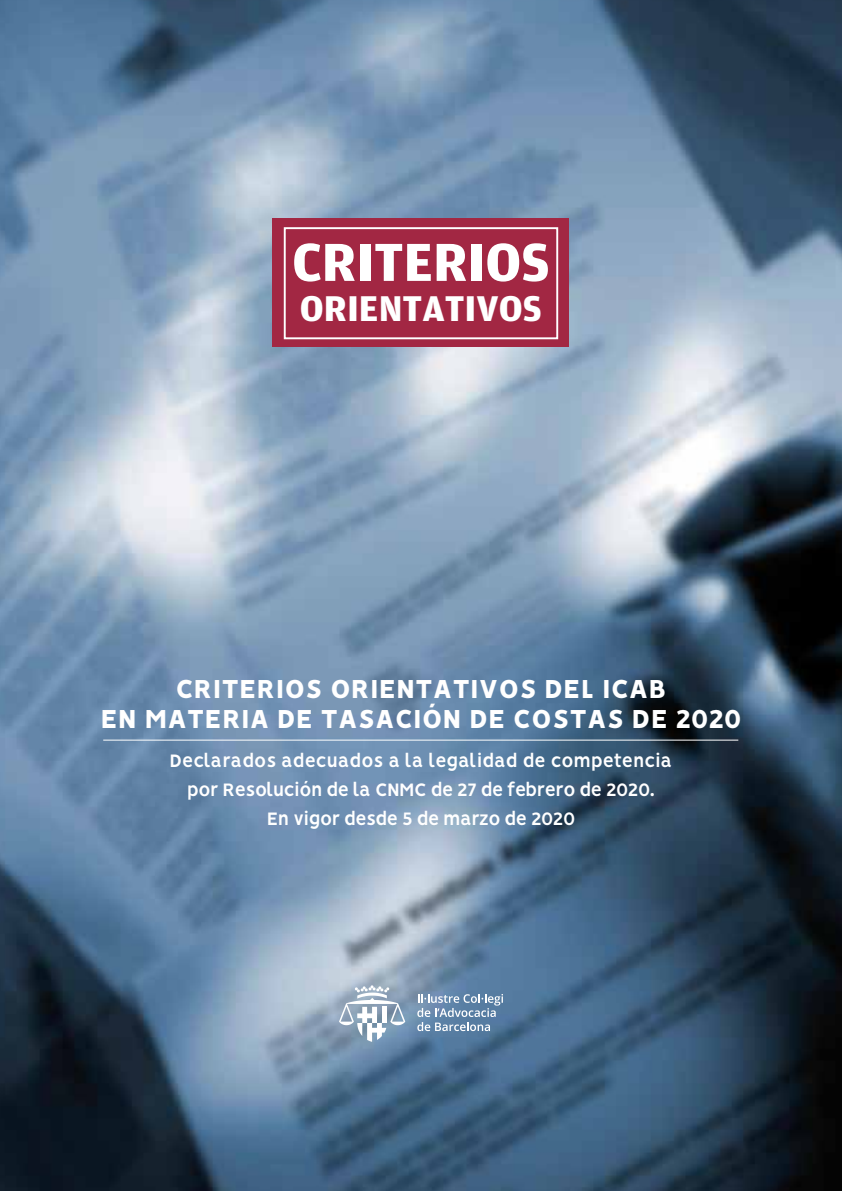
<style>
.page{position:relative;width:842px;height:1191px;background:#fff}
.page>*{position:absolute;margin:0;border:0;box-sizing:border-box;transform-origin:0 0}
.t1{font:700 56.8px "Amplitude Cond";color:#fff;scale:1.19 1}
.t2{font:700 38px "Amplitude Cond";color:#fff;scale:1.19 1}
.t3{font:800 29.4px/29.2px "Vision";color:#fff;text-align:center}
.t4{font:700 20.4px/29.2px "Vision";letter-spacing:-.025em;color:#fff;text-align:center}
</style>
<div class="page">
<img style="left:0;top:0;width:842px;height:1191px">
<div style="left:273px;top:218px;width:296px;height:129px;background:#a22743"></div>
<div style="left:284px;top:227px;width:274px;height:112px;border:2px solid #fff"></div>
<hr style="left:103px;top:739px;width:635px;height:1px;background:#fff">
<svg style="left:417px;top:993px;width:86px;height:38px"></svg>
<svg style="left:339px;top:985px;width:66px;height:56px"></svg>
<h1 class="t1" style="left:292px;top:231px;width:218px">CRITERIOS</h1>
<h2 class="t2" style="left:300px;top:288px;width:205px">ORIENTATIVOS</h2>
<h3 class="t3" style="left:101px;top:677px;width:642px">CRITERIOS ORIENTATIVOS DEL ICAB<br>EN MATERIA DE TASACIÓN DE COSTAS DE 2020</h3>
<p class="t4" style="left:169px;top:747px;width:504px">Declarados adecuados a la legalidad de competencia por Resolución de la CNMC de 27 de febrero de 2020.<br>En vigor desde 5 de marzo de 2020</p>
</div>
